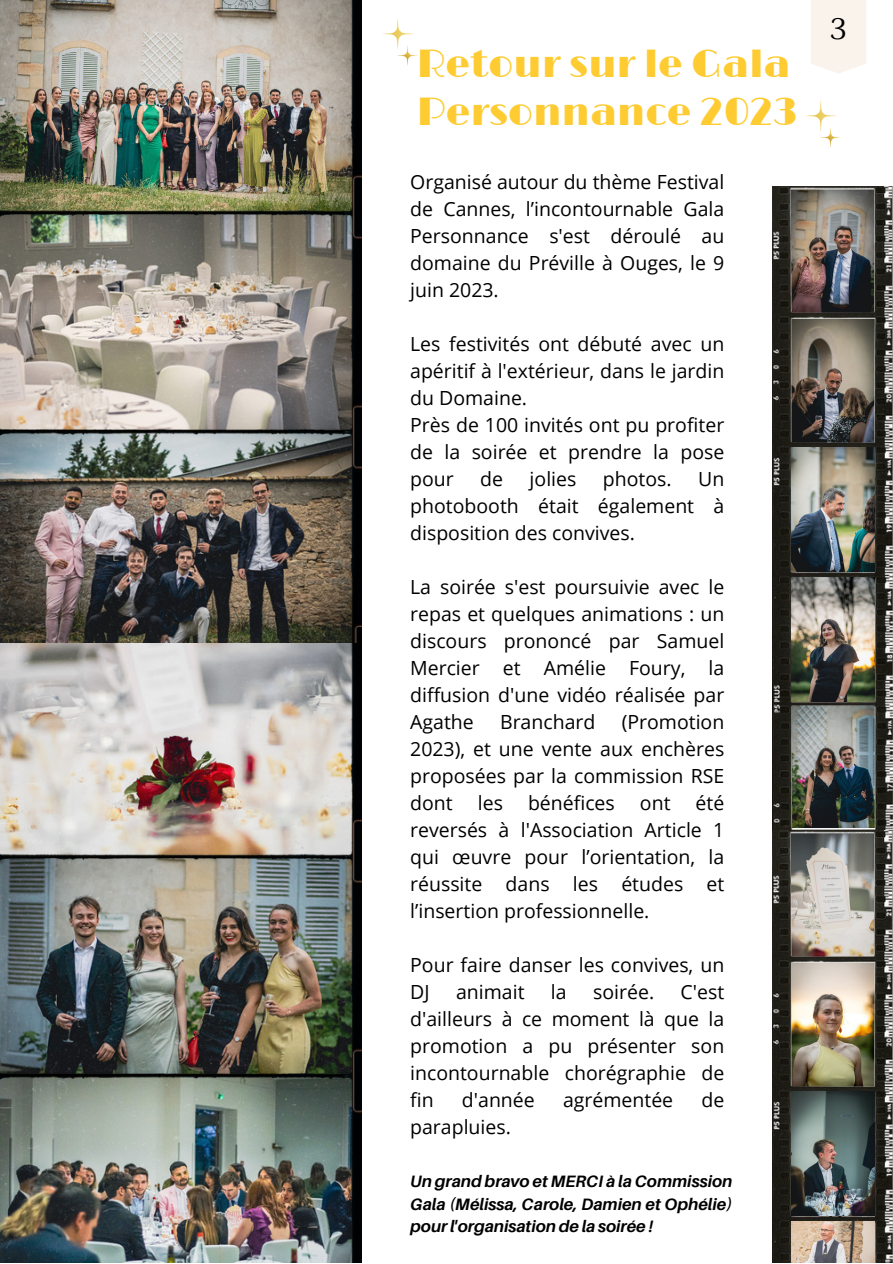
<style>
.page{position:relative;width:893px;height:1264px;background:#fff}
.page>*{position:absolute;margin:0;border:0;box-sizing:border-box;transform-origin:0 0}
.t1{font:39px/48.3px "Limelight";color:#fecc32}
.t2{font:30px "Arima Madurai";color:#000}
.t3{font:19.5px/27px "Open Sans";color:#000;text-align:justify}
.t4{font:italic 700 16.5px/22.5px "Aileron";color:#000;text-align:justify}
</style>
<div class="page">
<img style="left:0;top:0;width:362px;height:1262px">
<img style="left:772px;top:186px;width:120px;height:1076px">
<img style="left:790px;top:189px;width:84px;height:123px">
<img style="left:791px;top:319px;width:83px;height:124px">
<img style="left:791px;top:447px;width:83px;height:124px">
<img style="left:791px;top:577px;width:83px;height:124px">
<img style="left:791px;top:705px;width:83px;height:123px">
<img style="left:790px;top:833px;width:84px;height:123px">
<img style="left:791px;top:962px;width:83px;height:124px">
<img style="left:791px;top:1091px;width:83px;height:124px">
<img style="left:791px;top:1221px;width:83px;height:41px">
<img style="left:382px;top:19px;width:35px;height:46px">
<img style="left:805px;top:101px;width:35px;height:46px">
<div style="left:811px;top:0;width:55px;height:73px;background:#faf3ec"></div>
<p class="t1" style="left:417px;top:41px;width:383px">Retour sur le Gala<br>Personnance 2023</p>
<p class="t3" style="left:410px;top:168px;width:315px">Organisé autour du thème Festival de Cannes, l’incontournable Gala Personnance s'est déroulé au domaine du Préville à Ouges, le 9 juin 2023.</p>
<p class="t3" style="left:410px;top:330px;width:315px">Les festivités ont débuté avec un apéritif à l'extérieur, dans le jardin du Domaine.</p>
<p class="t3" style="left:410px;top:411px;width:315px">Près de 100 invités ont pu profiter de la soirée et prendre la pose pour</p>
<p class="t3" style="left:480px;top:465px;width:24px">de</p>
<p class="t3" style="left:529px;top:465px;width:48px">jolies</p>
<p class="t3" style="left:603px;top:465px;width:70px">photos.</p>
<p class="t3" style="left:410px;top:465px;width:315px;text-indent:288px">Un photobooth était également à disposition des convives.</p>
<p class="t3" style="left:410px;top:573px;width:315px">La soirée s'est poursuivie avec le repas et quelques animations : un discours prononcé par Samuel Mercier et Amélie Foury, la diffusion d'une vidéo réalisée par Agathe</p>
<p class="t3" style="left:500px;top:708px;width:97px">Branchard</p>
<p class="t3" style="left:410px;top:708px;width:315px;text-indent:211px">(Promotion 2023), et une vente aux enchères proposées par la commission RSE dont</p>
<p class="t3" style="left:410px;top:789px;width:315px;text-indent:285px">été reversés à l'Association Article 1 qui œuvre pour l’orientation, la réussite dans les études et l’insertion professionnelle.</p>
<p class="t3" style="left:410px;top:950px;width:315px">Pour faire danser les convives, un<br>DJ</p>
<p class="t3" style="left:478px;top:789px;width:27px">les</p>
<p class="t3" style="left:528px;top:789px;width:88px">bénéfices</p>
<p class="t3" style="left:640px;top:789px;width:32px">ont</p>
<p class="t3" style="left:456px;top:977px;width:70px">animait</p>
<p class="t3" style="left:551px;top:977px;width:17px">la</p>
<p class="t3" style="left:593px;top:977px;width:62px">soirée.</p>
<p class="t3" style="left:410px;top:977px;width:315px;text-indent:270px">C'est d'ailleurs à ce moment là que la promotion a pu présenter son incontournable chorégraphie de fin</p>
<p class="t3" style="left:462px;top:1085px;width:74px">d'année</p>
<p class="t3" style="left:563px;top:1085px;width:112px">agrémentée</p>
<p class="t3" style="left:701px;top:1085px;width:24px">de</p>
<p class="t3" style="left:410px;top:1112px;width:102px">parapluies.</p>
<p class="t4" style="left:410px;top:1169px;width:324px">Un grand bravo et MERCI à la Commission Gala (Mélissa, Carole, Damien et Ophélie) pour l'organisation de la soirée !</p>
<p class="t2" style="left:830px;top:11px;width:18px">3</p>
</div>
